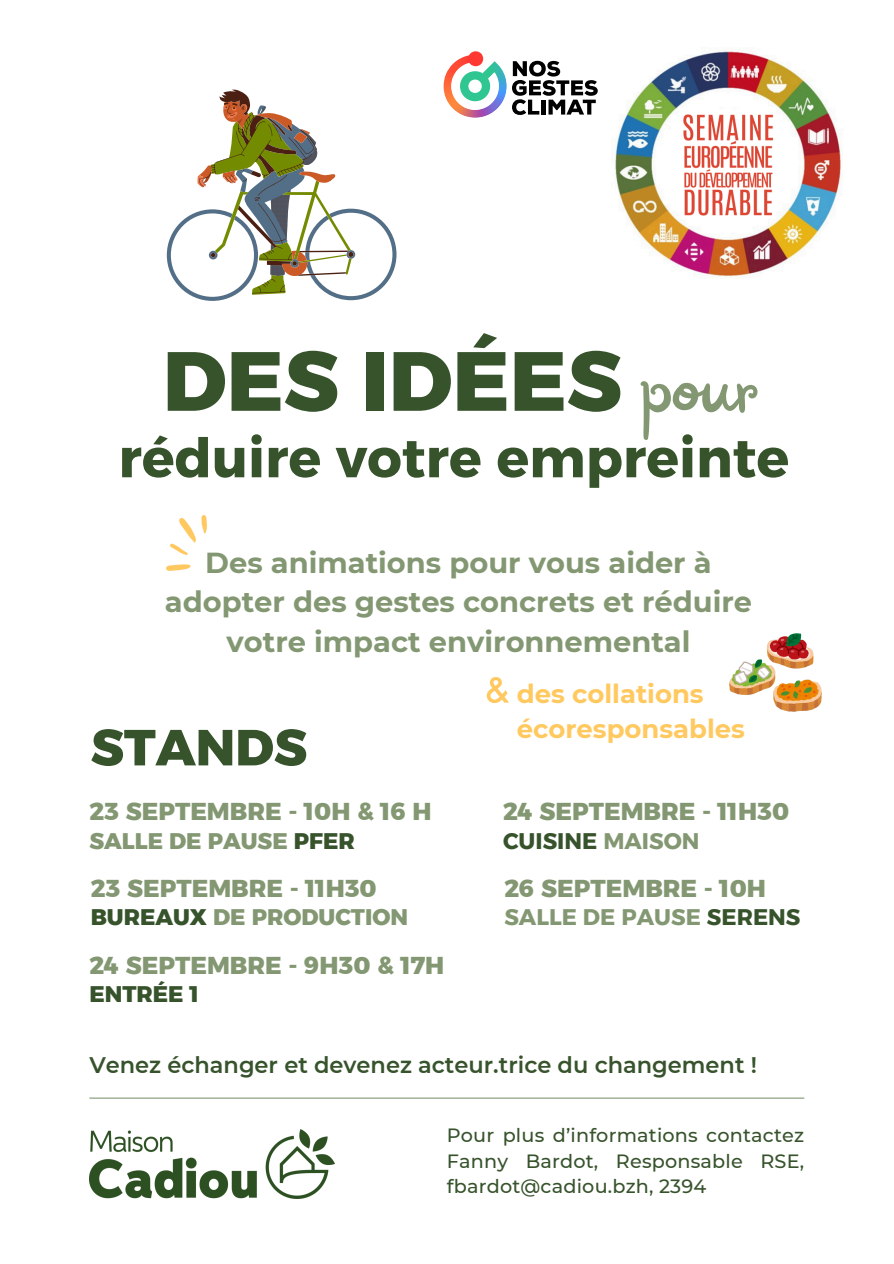
<style>
.page{position:relative;width:894px;height:1264px;background:#fff}
.page>*{position:absolute;margin:0;border:0;box-sizing:border-box;transform-origin:0 0}
.t1{font:700 83.7px "Kief Montaser Extra";color:#37532c}
.t2{font:79.95px "Railey";color:#839872}
.t3{font:54.3px "Kief Montaser Bold";color:#37532c}
.t4{font:700 50.7px "Kief Montaser Extra";color:#37532c}
.t5{font:700 28.95px/39.3px "Montserrat";color:#839872;text-align:center}
.t6{font:700 25.95px/34.8px "Montserrat";color:#ffc95f}
.t7{font:700 24.3px "Kief Montaser Extra";color:#839872}
.t8{font:600 22.5px "Montserrat";color:#37532c}
.t9{font:700 22.5px "Kief Montaser Extra";color:#839872}
.t10{font:22.5px "Kief Montaser Bold";color:#839872}
.t11{font:22.5px "Kief Montaser Bold";color:#37532c}
.t12{font:700 22.5px "Kief Montaser Extra";color:#37532c}
.t13{font:500 19.2px/25.8px "Montserrat";letter-spacing:.01em;color:#37532c;text-align:justify}
.s1{color:#37532c}
.s2{color:#839872}
</style>
<div class="page">
<img style="left:89px;top:1129px;width:246px;height:69px">
<hr style="left:89px;top:1097px;width:715px;height:1px;background:#839872">
<img style="left:729px;top:633px;width:92px;height:78px">
<svg style="left:486px;top:677px;width:23px;height:26px"></svg>
<img style="left:615px;top:51px;width:226px;height:226px">
<img style="left:443px;top:58px;width:63px;height:60px">
<svg style="left:460px;top:51px;width:30px;height:50px"></svg>
<svg style="left:512px;top:61px;width:85px;height:54px"></svg>
<img style="left:167px;top:515px;width:39px;height:56px">
<svg style="left:167px;top:89px;width:229px;height:212px"></svg>
<h3 class="t1" style="left:163px;top:330px;width:460px">DES IDÉES</h3>
<h6 class="t2" style="left:640px;top:348px;width:118px">pour</h6>
<p class="t3" style="left:118px;top:424px;width:672px">réduire votre empreinte</p>
<p class="t5" style="left:165px;top:542px;width:588px">Des animations pour vous aider à adopter des gestes concrets et réduire votre impact environnemental</p>
<h2 class="t4" style="left:91px;top:716px;width:218px">STANDS</h2>
<h4 class="t7" style="left:89px;top:796px;width:344px">23 SEPTEMBRE - 10H &amp; 16 H</h4>
<p class="t9" style="left:89px;top:827px;width:267px">SALLE DE PAUSE <span class="s1">PFER</span></p>
<h6 class="t7" style="left:91px;top:873px;width:287px">23 SEPTEMBRE - 11H30</h6>
<p class="t9" style="left:91px;top:903px;width:319px"><span class="s1">BUREAUX</span> DE PRODUCTION</p>
<h6 class="t7" style="left:89px;top:950px;width:356px">24 SEPTEMBRE - 9H30 &amp; 17H</h6>
<p class="t12" style="left:89px;top:980px;width:111px">ENTRÉE 1</p>
<p class="t6" style="left:516px;top:676px;width:230px">des collations écoresponsables</p>
<h6 class="t7" style="left:503px;top:796px;width:287px">24 SEPTEMBRE - 11H30</h6>
<p class="t11" style="left:503px;top:827px;width:198px">CUISINE <span class="s2">MAISON</span></p>
<h6 class="t7" style="left:504px;top:873px;width:263px">26 SEPTEMBRE - 10H</h6>
<p class="t10" style="left:504px;top:903px;width:297px">SALLE DE PAUSE <span class="s1">SERENS</span></p>
<p class="t8" style="left:89px;top:1050px;width:669px">Venez échanger et devenez acteur.trice du changement !</p>
<h5 class="t13" style="left:446px;top:1121px;width:358px">Pour plus d’informations contactez Fanny Bardot, Responsable RSE, fbardot@cadiou.bzh, 2394</h5>
</div>
